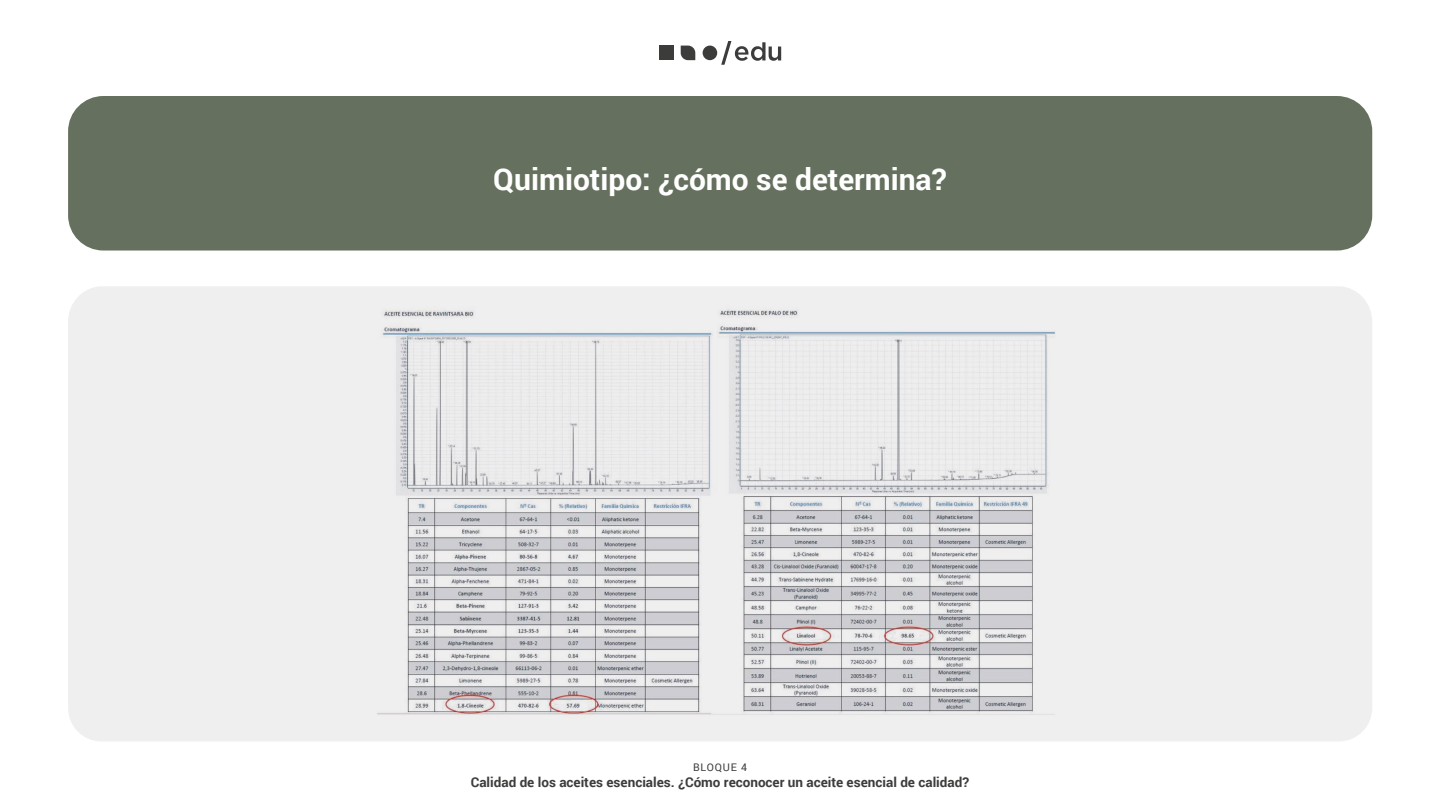
<style>
.page{position:relative;width:1440px;height:810px;background:#fff}
.page>*{position:absolute;margin:0;border:0;box-sizing:border-box;transform-origin:0 0}
.t1{font:700 30px "Roboto";color:#fff}
.t2{font:700 13.5px "Roboto";color:#3c3c3b}
.t3{font:10.5px "Roboto";letter-spacing:.075em;color:#3c3c3b}
</style>
<div class="page">
<div style="left:68px;top:96px;width:1304px;height:155px;background:#65715e;border-radius:35px"></div>
<div style="left:659px;top:46px;width:14px;height:14px;background:#3c3c3b"></div>
<div style="left:703px;top:46px;width:14px;height:14px;background:#3c3c3b;border-radius:50%"></div>
<svg style="left:681px;top:46px;width:14px;height:14px"></svg>
<svg style="left:721px;top:41px;width:60px;height:24px"></svg>
<div style="left:68px;top:286px;width:1304px;height:455px;background:#f0efef;border-radius:34px"></div>
<img style="left:377px;top:309px;width:678px;height:406px">
<h1 class="t1" style="left:493px;top:159px;width:455px">Quimiotipo: ¿cómo se determina?</h1>
<p class="t3" style="left:693px;top:760px;width:55px">BLOQUE 4</p>
<p class="t2" style="left:471px;top:772px;width:500px">Calidad de los aceites esenciales. ¿Cómo reconocer un aceite esencial de calidad?</p>
</div>
